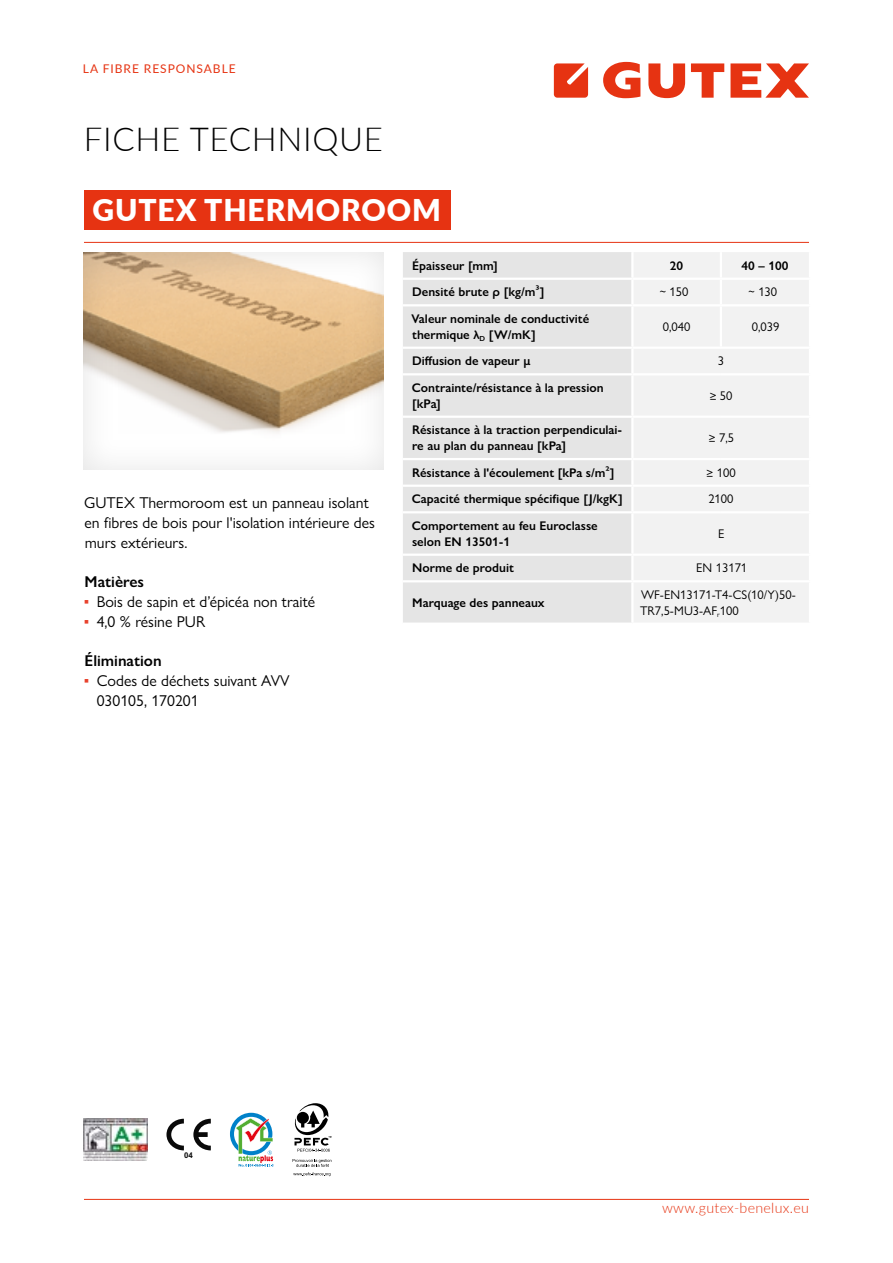
<style>
.page{position:relative;width:893px;height:1263px;background:#fff}
.page>*{position:absolute;margin:0;border:0;box-sizing:border-box;transform-origin:0 0}
.t1{font:300 33px "Lato";letter-spacing:.02em;color:#000}
.t2{font:900 30px "Lato";letter-spacing:.03em;color:#fff}
.t3{font:15.75px/19.6px "Gill Sans Nova";color:#000}
.t4{font:600 15.75px "Gill Sans Nova";color:#000}
.t5{font:300 14.25px "Lato";letter-spacing:.02em;color:#e63312}
.t6{font:600 12.6px/15.8px "Gill Sans Nova";color:#000}
.t7{font:12.6px/15.8px "Gill Sans Nova";color:#000}
.t8{font:12px "Lato";letter-spacing:.08em;color:#e63312}
.t9{font:700 7.95px "Arial";color:#090909}
.s1{color:#e8412c}
</style>
<div class="page">
<svg style="left:83px;top:241px;width:313px;height:229px"></svg>
<img style="left:84px;top:1118px;width:63px;height:43px">
<svg style="left:166px;top:1119px;width:45px;height:31px"></svg>
<svg style="left:230px;top:1113px;width:43px;height:54px"></svg>
<svg style="left:294px;top:1103px;width:37px;height:49px"></svg>
<svg style="left:293px;top:1159px;width:38px;height:17px"></svg>
<div style="left:403px;top:252px;width:228px;height:370px;background:#e5e5e5"></div>
<div style="left:634px;top:252px;width:175px;height:370px;background:#f2f2f2"></div>
<hr style="left:403px;top:278px;width:229px;height:2px;background:#fff">
<hr style="left:720px;top:252px;width:2px;height:26px;background:#fff">
<hr style="left:720px;top:280px;width:2px;height:24px;background:#fff">
<hr style="left:403px;top:304px;width:229px;height:2px;background:#fff">
<hr style="left:720px;top:306px;width:2px;height:41px;background:#fff">
<hr style="left:403px;top:347px;width:229px;height:2px;background:#fff">
<hr style="left:632px;top:347px;width:89px;height:2px;background:#fff">
<hr style="left:721px;top:347px;width:90px;height:2px;background:#fff">
<hr style="left:403px;top:373px;width:229px;height:2px;background:#fff">
<hr style="left:632px;top:373px;width:89px;height:2px;background:#fff">
<hr style="left:721px;top:373px;width:90px;height:2px;background:#fff">
<hr style="left:403px;top:416px;width:229px;height:2px;background:#fff">
<hr style="left:632px;top:416px;width:89px;height:2px;background:#fff">
<hr style="left:721px;top:416px;width:90px;height:2px;background:#fff">
<hr style="left:403px;top:458px;width:229px;height:2px;background:#fff">
<hr style="left:632px;top:458px;width:89px;height:2px;background:#fff">
<hr style="left:721px;top:458px;width:90px;height:2px;background:#fff">
<hr style="left:403px;top:485px;width:229px;height:2px;background:#fff">
<hr style="left:632px;top:485px;width:89px;height:2px;background:#fff">
<hr style="left:721px;top:485px;width:90px;height:2px;background:#fff">
<hr style="left:403px;top:511px;width:229px;height:2px;background:#fff">
<hr style="left:632px;top:511px;width:89px;height:2px;background:#fff">
<hr style="left:721px;top:511px;width:90px;height:2px;background:#fff">
<hr style="left:403px;top:554px;width:229px;height:2px;background:#fff">
<hr style="left:632px;top:554px;width:89px;height:2px;background:#fff">
<hr style="left:721px;top:554px;width:90px;height:2px;background:#fff">
<hr style="left:403px;top:580px;width:229px;height:2px;background:#fff">
<hr style="left:632px;top:580px;width:89px;height:2px;background:#fff">
<hr style="left:721px;top:580px;width:90px;height:2px;background:#fff">
<hr style="left:632px;top:278px;width:89px;height:2px;background:#fff">
<hr style="left:721px;top:278px;width:90px;height:2px;background:#fff">
<hr style="left:632px;top:304px;width:89px;height:2px;background:#fff">
<hr style="left:721px;top:304px;width:90px;height:2px;background:#fff">
<div style="left:84px;top:191px;width:367px;height:39px;background:#e63312"></div>
<svg style="left:554px;top:63px;width:34px;height:35px"></svg>
<svg style="left:730px;top:63px;width:79px;height:35px"></svg>
<svg style="left:691px;top:63px;width:33px;height:35px"></svg>
<svg style="left:648px;top:63px;width:37px;height:35px"></svg>
<svg style="left:603px;top:62px;width:37px;height:36px"></svg>
<hr style="left:84px;top:1199px;width:725px;height:1px;background:#e63312">
<hr style="left:84px;top:242px;width:725px;height:1px;background:#e63312">
<p class="t8" style="left:83px;top:60px;width:154px">LA FIBRE RESPONSABLE</p>
<h1 class="t1" style="left:84px;top:116px;width:301px">FICHE TECHNIQUE</h1>
<h2 class="t2" style="left:92px;top:188px;width:350px">GUTEX THERMOROOM</h2>
<p class="t3" style="left:84px;top:493px;width:292px">GUTEX Thermoroom est un panneau isolant en fibres de bois pour l'isolation intérieure des murs extérieurs.</p>
<p class="t4" style="left:85px;top:572px;width:61px">Matières</p>
<p class="t3" style="left:84px;top:592px;width:233px"><span class="s1">▪</span> Bois de sapin et d’épicéa non traité</p>
<p class="t3" style="left:84px;top:611px;width:123px"><span class="s1">▪</span> 4,0 % résine PUR</p>
<p class="t4" style="left:85px;top:651px;width:79px">Élimination</p>
<p class="t3" style="left:97px;top:671px;width:194px;text-indent:-13px"><span class="s1">▪</span> Codes de déchets suivant AVV<br>030105, 170201</p>
<p class="t6" style="left:412px;top:258px;width:87px">Épaisseur [mm]</p>
<p class="t6" style="left:670px;top:258px;width:15px">20</p>
<p class="t6" style="left:742px;top:258px;width:48px">40 – 100</p>
<p class="t6" style="left:412px;top:284px;width:134px">Densité brute ρ [kg/m³]</p>
<p class="t7" style="left:660px;top:284px;width:30px">~ 150</p>
<p class="t7" style="left:748px;top:284px;width:30px">~ 130</p>
<p class="t6" style="left:411px;top:311px;width:179px">Valeur nominale de conductivité thermique λ<sub>D</sub> [W/mK]</p>
<p class="t7" style="left:663px;top:319px;width:29px">0,040</p>
<p class="t7" style="left:752px;top:319px;width:29px">0,039</p>
<p class="t6" style="left:412px;top:353px;width:120px">Diffusion de vapeur µ</p>
<p class="t7" style="left:718px;top:353px;width:8px">3</p>
<p class="t6" style="left:412px;top:380px;width:193px">Contrainte/résistance à la pression [kPa]</p>
<p class="t7" style="left:710px;top:388px;width:24px">≥ 50</p>
<p class="t6" style="left:412px;top:422px;width:212px">Résistance à la traction perpendiculai&shy;re au plan du panneau [kPa]</p>
<p class="t7" style="left:709px;top:430px;width:27px">≥ 7,5</p>
<p class="t6" style="left:412px;top:464px;width:204px">Résistance à l'écoulement [kPa s/m²]</p>
<p class="t7" style="left:707px;top:464px;width:31px">≥ 100</p>
<p class="t6" style="left:412px;top:491px;width:212px">Capacité thermique spécifique [J/kgK]</p>
<p class="t7" style="left:708px;top:491px;width:27px">2100</p>
<p class="t6" style="left:412px;top:518px;width:187px">Comportement au feu Euroclasse selon EN 13501-1</p>
<p class="t7" style="left:718px;top:526px;width:8px">E</p>
<p class="t6" style="left:412px;top:560px;width:103px">Norme de produit</p>
<p class="t7" style="left:696px;top:560px;width:53px">EN 13171</p>
<p class="t6" style="left:412px;top:595px;width:134px">Marquage des panneaux</p>
<p class="t7" style="left:640px;top:587px;width:157px">WF-EN13171-T4-CS(10/Y)50-<br>TR7,5-MU3-AF<sub>r</sub>100</p>
<p class="t9" style="left:184px;top:1149px;width:10px">04</p>
<p class="t5" style="left:662px;top:1198px;width:148px">www.gutex-benelux.eu</p>
</div>
